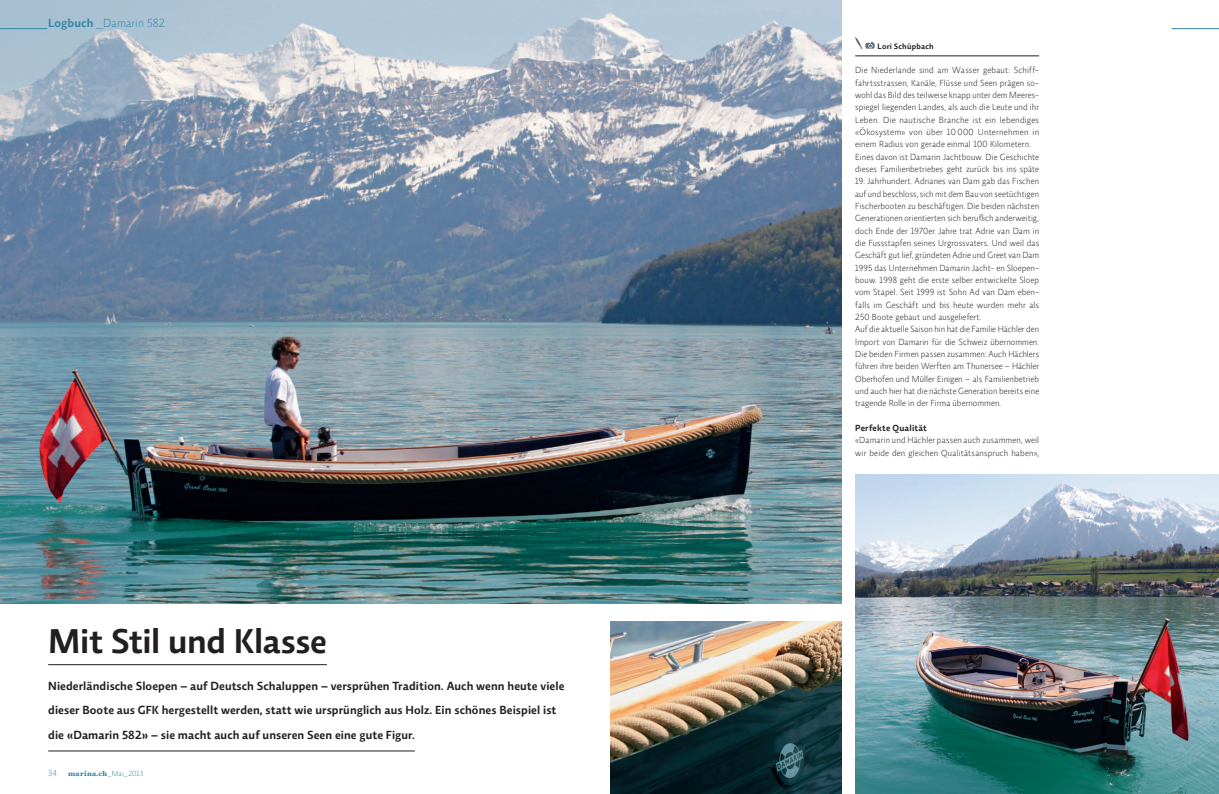
<style>
.page{position:relative;width:1219px;height:794px;background:#fff}
.page>*{position:absolute;margin:0;border:0;box-sizing:border-box;transform-origin:0 0}
.t1{font:600 35px "Relato Sans OT";letter-spacing:-.01em;color:#231f20}
.t2{font:600 12px/24.6px "Relato Sans OT";letter-spacing:.01em;color:#231f20}
.t3{font:300 12px "Relato Sans OT";letter-spacing:.015em;color:#3586a4}
.t4{font:300 9px/12.3px "Relato Sans OT";letter-spacing:.02em;color:#231f20}
.t5{font:600 9px "Relato Sans OT";letter-spacing:.03em;color:#231f20}
.t6{font:300 8.5px "Relato Sans OT";color:#3586a4}
.t7{font:600 8px "Relato Sans OT";letter-spacing:.03em;color:#231f20}
.t8{font:900 7.5px "Hoefler Text";letter-spacing:.055em;color:#3586a4}
.s1{font-weight:600}
.s2{font-family:"Relato Sans OT";font-weight:300}
</style>
<div class="page">
<hr style="left:1171px;top:28px;width:48px;height:1px;background:#3586a4">
<img style="left:0;top:0;width:842px;height:603px">
<hr style="left:0;top:28px;width:47px;height:1px;background:#3586a4">
<img style="left:855px;top:474px;width:364px;height:320px">
<img style="left:610px;top:622px;width:232px;height:172px">
<hr style="left:48px;top:664px;width:279px;height:1px;background:#231f20">
<hr style="left:48px;top:750px;width:367px;height:1px;background:#231f20">
<hr style="left:855px;top:56px;width:184px;height:1px;background:#231f20">
<svg style="left:855px;top:37px;width:20px;height:12px"></svg>
<h2 class="t3" style="left:48px;top:16px;width:118px"><span class="s1">Logbuch</span> _Damarin 582</h2>
<h1 class="t1" style="left:48px;top:619px;width:280px">Mit Stil und Klasse</h1>
<p class="t2" style="left:48px;top:673px;width:518px">Niederländische Sloepen – auf Deutsch Schaluppen – versprühen Tradition. Auch wenn heute viele dieser Boote aus GFK hergestellt werden, statt wie ursprünglich aus Holz. Ein schönes Beispiel ist die «Damarin 582» – sie macht auch auf unseren Seen eine gute Figur.</p>
<p class="t6" style="left:48px;top:768px;width:10px">34</p>
<p class="t8" style="left:68px;top:769px;width:77px">marina.ch<span class="s2">_Mai_2013</span></p>
<p class="t7" style="left:878px;top:41px;width:58px">Lori Schüpbach</p>
<p class="t4" style="left:855px;top:64px;width:185px">Die Niederlande sind am Wasser gebaut: Schiff&shy;fahrtsstrassen, Kanäle, Flüsse und Seen prägen so&shy;wohl das Bild des teilweise knapp unter dem Meeres&shy;spiegel liegenden Landes, als auch die Leute und ihr Leben. Die nautische Branche ist ein lebendiges «Ökosystem» von über 10 000 Unternehmen in einem Radius von gerade einmal 100 Kilometern.<br>Eines davon ist Damarin Jachtbouw. Die Geschichte dieses Familienbetriebes geht zurück bis ins späte</p>
<p class="t4" style="left:855px;top:175px;width:185px">19. Jahrhundert. Adrianes van Dam gab das Fischen auf und beschloss, sich mit dem Bau von seetüchtigen Fischerbooten zu beschäftigen. Die beiden nächsten Generationen orientierten sich beruflich anderweitig, doch Ende der 1970er Jahre trat Adrie van Dam in die Fussstapfen seines Urgrossvaters. Und weil das Geschäft gut lief, gründeten Adrie und Greet van Dam 1995 das Unternehmen Damarin Jacht- en Sloepen&shy;bouw. 1998 geht die erste selber entwickelte Sloep vom Stapel. Seit 1999 ist Sohn Ad van Dam eben&shy;falls im Geschäft und bis heute wurden mehr als 250 Boote gebaut und ausgeliefert.<br>Auf die aktuelle Saison hin hat die Familie Hächler den Import von Damarin für die Schweiz übernommen.<br>Die beiden Firmen passen zusammen: Auch Hächlers führen ihre beiden Werften am Thunersee – Hächler Oberhofen und Müller Einigen – als Familienbetrieb und auch hier hat die nächste Generation bereits eine tragende Rolle in der Firma übernommen.</p>
<p class="t5" style="left:855px;top:422px;width:73px">Perfekte Qualität</p>
<p class="t4" style="left:855px;top:434px;width:185px">«Damarin und Hächler passen auch zusammen, weil wir beide den gleichen Qualitätsanspruch haben»,</p>
</div>
